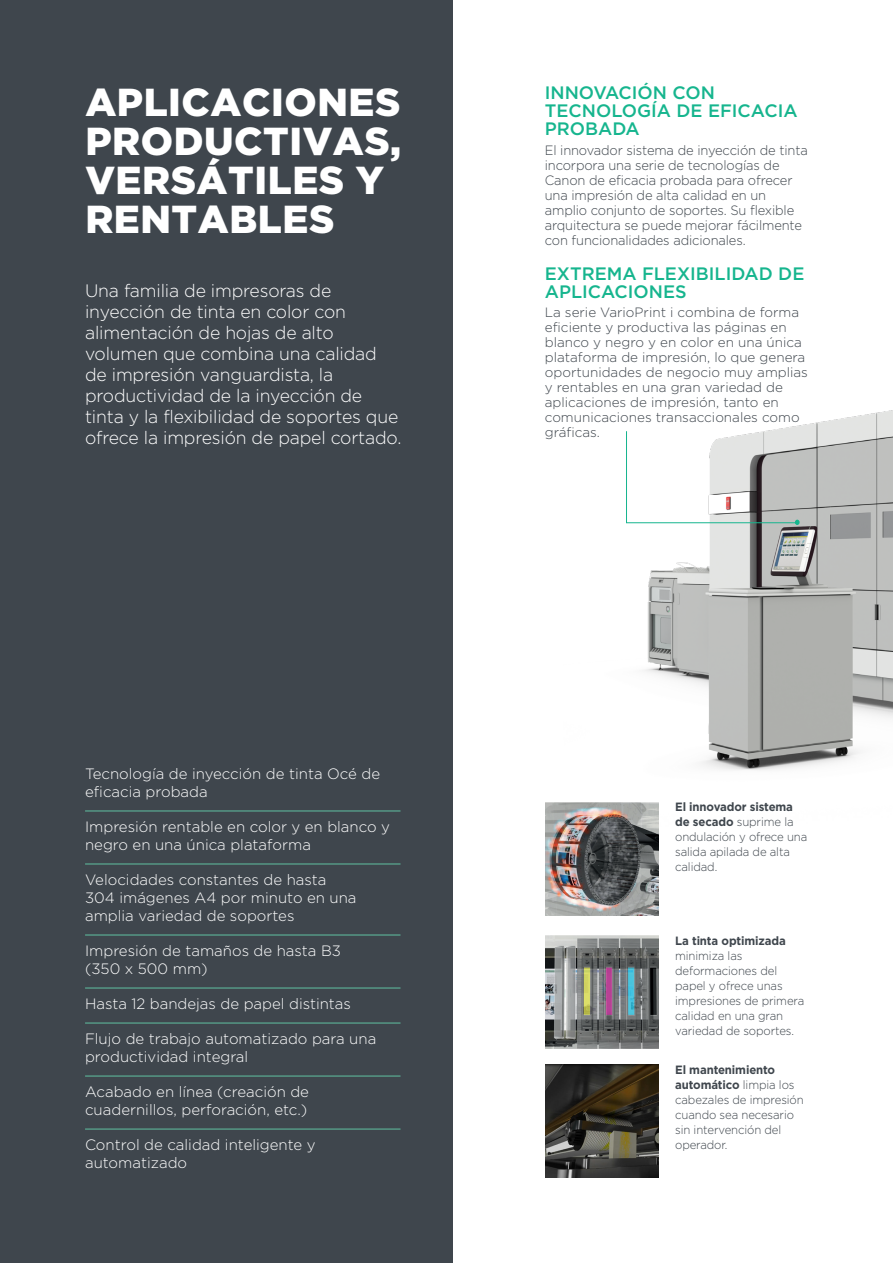
<style>
.page{position:relative;width:893px;height:1263px;background:#fff}
.page>*{position:absolute;margin:0;border:0;box-sizing:border-box;transform-origin:0 0}
.Specifiation_Title{font:900 39px/39px "Gotham";letter-spacing:.015em;color:#fff}
.Specifiation_Title-2{font:300 18px/21px "Gotham";letter-spacing:-.01em;color:#fff}
.t1{font:500 18px/18px "Gotham";color:#16b58e}
.Specifiation_Title-3{font:300 15px/18px "Gotham";color:#fff}
.t2{font:300 13.5px/15px "Gotham";letter-spacing:-.01em;color:#3f464d}
.t3{font:300 13.5px/15px "Gotham";letter-spacing:-.01em;color:#3f464d;scale:.96 1}
.t4{font:300 12px/15px "Gotham";letter-spacing:-.01em;color:#3f464d;scale:.95 1}
.s1{font-weight:700}
</style>
<div class="page">
<div style="left:0;top:0;width:453px;height:1263px;background:#3f464d"></div>
<hr style="left:85px;top:810px;width:315px;height:1px;background:#60c1a1">
<hr style="left:85px;top:863px;width:315px;height:1px;background:#60c1a1">
<hr style="left:85px;top:934px;width:315px;height:1px;background:#60c1a1">
<hr style="left:85px;top:987px;width:315px;height:1px;background:#60c1a1">
<hr style="left:85px;top:1022px;width:315px;height:1px;background:#60c1a1">
<hr style="left:85px;top:1075px;width:315px;height:1px;background:#60c1a1">
<hr style="left:85px;top:1128px;width:315px;height:1px;background:#60c1a1">
<img style="left:644px;top:410px;width:249px;height:455px">
<svg style="left:626px;top:430px;width:174px;height:95px"></svg>
<img style="left:545px;top:802px;width:113px;height:113px">
<img style="left:545px;top:936px;width:113px;height:113px">
<img style="left:545px;top:1065px;width:113px;height:113px">
<p class="Specifiation_Title" style="left:85px;top:82px;width:317px">APLICACIONES<br>PRODUCTIVAS,<br>VERSÁTILES Y<br>RENTABLES</p>
<p class="Specifiation_Title-2" style="left:85px;top:279px;width:318px">Una familia de impresoras de inyección de tinta en color con alimentación de hojas de alto volumen que combina una calidad de impresión vanguardista, la productividad de la inyección de tinta y la flexibilidad de soportes que ofrece la impresión de papel cortado.</p>
<p class="Specifiation_Title-3" style="left:85px;top:764px;width:297px">Tecnología de inyección de tinta Océ de eficacia probada</p>
<p class="Specifiation_Title-3" style="left:85px;top:817px;width:306px">Impresión rentable en color y en blanco y negro en una única plataforma</p>
<p class="Specifiation_Title-3" style="left:85px;top:870px;width:273px">Velocidades constantes de hasta<br>304 imágenes A4 por minuto en una amplia variedad de soportes</p>
<p class="Specifiation_Title-3" style="left:85px;top:941px;width:257px">Impresión de tamaños de hasta B3 (350 x 500 mm)</p>
<p class="Specifiation_Title-3" style="left:85px;top:994px;width:267px">Hasta 12 bandejas de papel distintas</p>
<p class="Specifiation_Title-3" style="left:85px;top:1029px;width:293px">Flujo de trabajo automatizado para una productividad integral</p>
<p class="Specifiation_Title-3" style="left:85px;top:1082px;width:225px">Acabado en línea (creación de cuadernillos, perforación, etc.)</p>
<p class="Specifiation_Title-3" style="left:85px;top:1135px;width:232px">Control de calidad inteligente y automatizado</p>
<p class="t1" style="left:545px;top:84px;width:254px">INNOVACIÓN CON<br>TECNOLOGÍA DE EFICACIA<br>PROBADA</p>
<p class="t3" style="left:545px;top:142px;width:275px">El innovador sistema de inyección de tinta incorpora una serie de tecnologías de Canon de eficacia probada para ofrecer una impresión de alta calidad en un amplio conjunto de soportes. Su flexible arquitectura se puede mejorar fácilmente con funcionalidades adicionales.</p>
<p class="t1" style="left:545px;top:264px;width:261px">EXTREMA FLEXIBILIDAD DE<br>APLICACIONES</p>
<p class="t2" style="left:545px;top:304px;width:265px">La serie VarioPrint i combina de forma eficiente y productiva las páginas en blanco y negro y en color en una única plataforma de impresión, lo que genera oportunidades de negocio muy amplias y rentables en una gran variedad de aplicaciones de impresión, tanto en comunicaciones transaccionales como gráficas.</p>
<p class="t4" style="left:675px;top:799px;width:141px"><span class="s1">El innovador sistema de secado</span> suprime la ondulación y ofrece una salida apilada de alta calidad.</p>
<p class="t4" style="left:675px;top:933px;width:137px"><span class="s1">La tinta optimizada </span>minimiza las deformaciones del papel y ofrece unas impresiones de primera calidad en una gran variedad de soportes.</p>
<p class="t4" style="left:675px;top:1062px;width:137px"><span class="s1">El mantenimiento automático</span> limpia los cabezales de impresión cuando sea necesario sin intervención del operador.</p>
</div>
